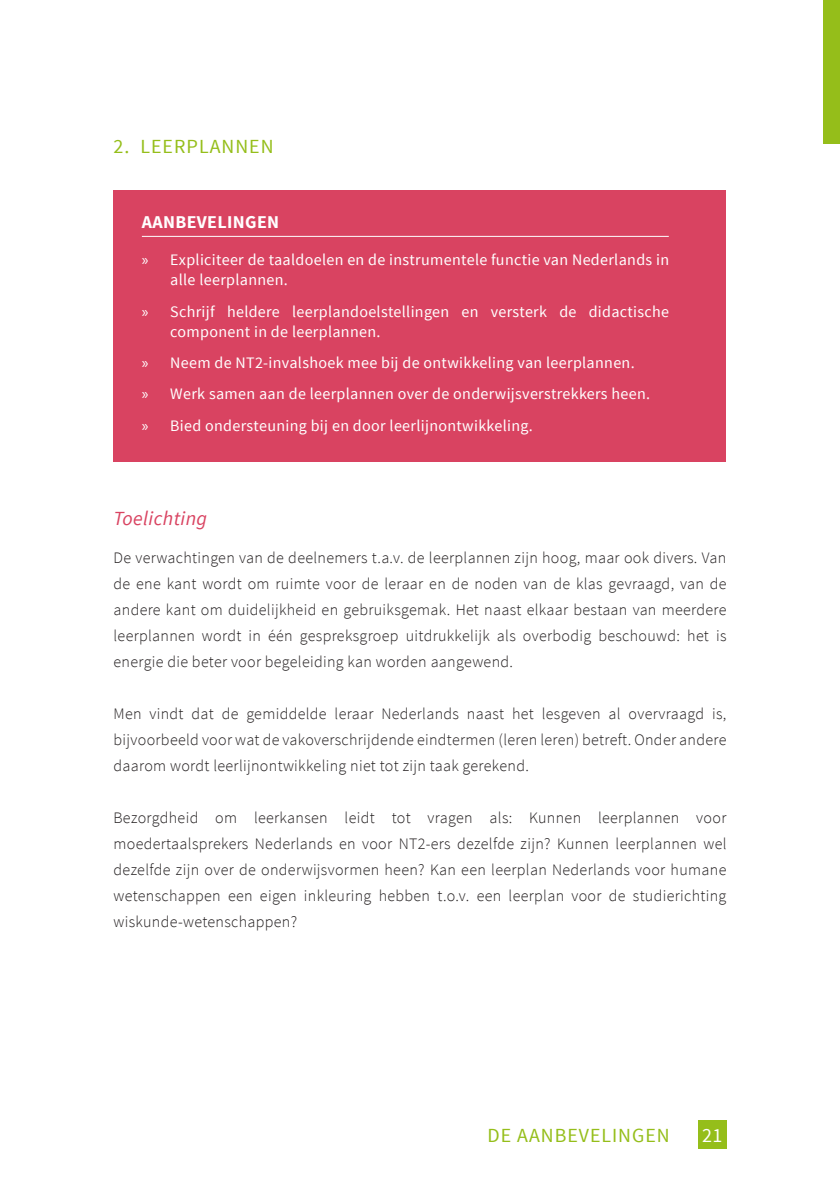
<style>
.page{position:relative;width:840px;height:1191px;background:#fff}
.page>*{position:absolute;margin:0;border:0;box-sizing:border-box;transform-origin:0 0}
.t1{font:20px "Source Sans Pro";letter-spacing:.05em;color:#95be1a}
.t2{font:italic 20px "Source Sans Pro";letter-spacing:.02em;color:#d94361}
.t3{font:20px "Source Sans Pro";color:#fff}
.t4{font:700 18px "Source Sans Pro";letter-spacing:.02em;color:#fff}
.t5{font:300 16px/26px "Source Sans Pro";letter-spacing:.02em;color:#231f20;text-align:justify}
.t6{font:16px/20px "Source Sans Pro";letter-spacing:.02em;color:#fff}
.s1{font-family:"Myriad Pro"}
</style>
<div class="page">
<div style="left:697px;top:1120px;width:29px;height:28px;background:#95be1a"></div>
<div style="left:822px;top:0;width:17px;height:144px;background:#95be1a"></div>
<div style="left:113px;top:190px;width:612px;height:272px;background:#d94361"></div>
<hr style="left:142px;top:236px;width:526px;height:1px;background:#fff">
<p class="t1" style="left:113px;top:138px;width:161px">2. LEERPLANNEN</p>
<p class="t4" style="left:142px;top:215px;width:139px">AANBEVELINGEN</p>
<p class="t6" style="left:170px;top:251px;width:500px;text-indent:-28px"><span class="s1">»</span> Expliciteer de taaldoelen en de instrumentele functie van Nederlands in alle leerplannen.</p>
<p class="t6" style="left:170px;top:303px;width:500px;text-indent:-28px"><span class="s1">»</span> Schrijf heldere leerplandoelstellingen en versterk de didactische component in de leerplannen.</p>
<p class="t6" style="left:142px;top:348px;width:509px;line-height:31.4px"><span class="s1">»</span> Neem de NT2-invalshoek mee bij de ontwikkeling van leerplannen.<br><span class="s1">»</span> Werk samen aan de leerplannen over de onderwijsverstrekkers heen. <span class="s1">»</span> Bied ondersteuning bij en door leerlijnontwikkeling.</p>
<p class="t2" style="left:113px;top:511px;width:95px">Toelichting</p>
<p class="t5" style="left:113px;top:545px;width:614px">De verwachtingen van de deelnemers t.a.v. de leerplannen zijn hoog, maar ook divers. Van de ene kant wordt om ruimte voor de leraar en de noden van de klas gevraagd, van de andere kant om duidelijkheid en gebruiksgemak. Het naast elkaar bestaan van meerdere leerplannen wordt in één gespreksgroep uitdrukkelijk als overbodig beschouwd: het is energie die beter voor begeleiding kan worden aangewend.</p>
<p class="t5" style="left:113px;top:701px;width:614px">Men vindt dat de gemiddelde leraar Nederlands naast het lesgeven al overvraagd is, bijvoorbeeld voor wat de vakoverschrijdende eindtermen (leren leren) betreft. Onder andere daarom wordt leerlijnontwikkeling niet tot zijn taak gerekend.</p>
<p class="t5" style="left:113px;top:805px;width:614px">Bezorgdheid om leerkansen leidt tot vragen als: Kunnen leerplannen voor moedertaalsprekers Nederlands en voor NT2-ers dezelfde zijn? Kunnen leerplannen wel dezelfde zijn over de onderwijsvormen heen? Kan een leerplan Nederlands voor humane wetenschappen een eigen inkleuring hebben t.o.v. een leerplan voor de studierichting wiskunde-wetenschappen?</p>
<p class="t1" style="left:487px;top:1127px;width:183px">DE AANBEVELINGEN</p>
<p class="t3" style="left:701px;top:1127px;width:22px">21</p>
</div>
